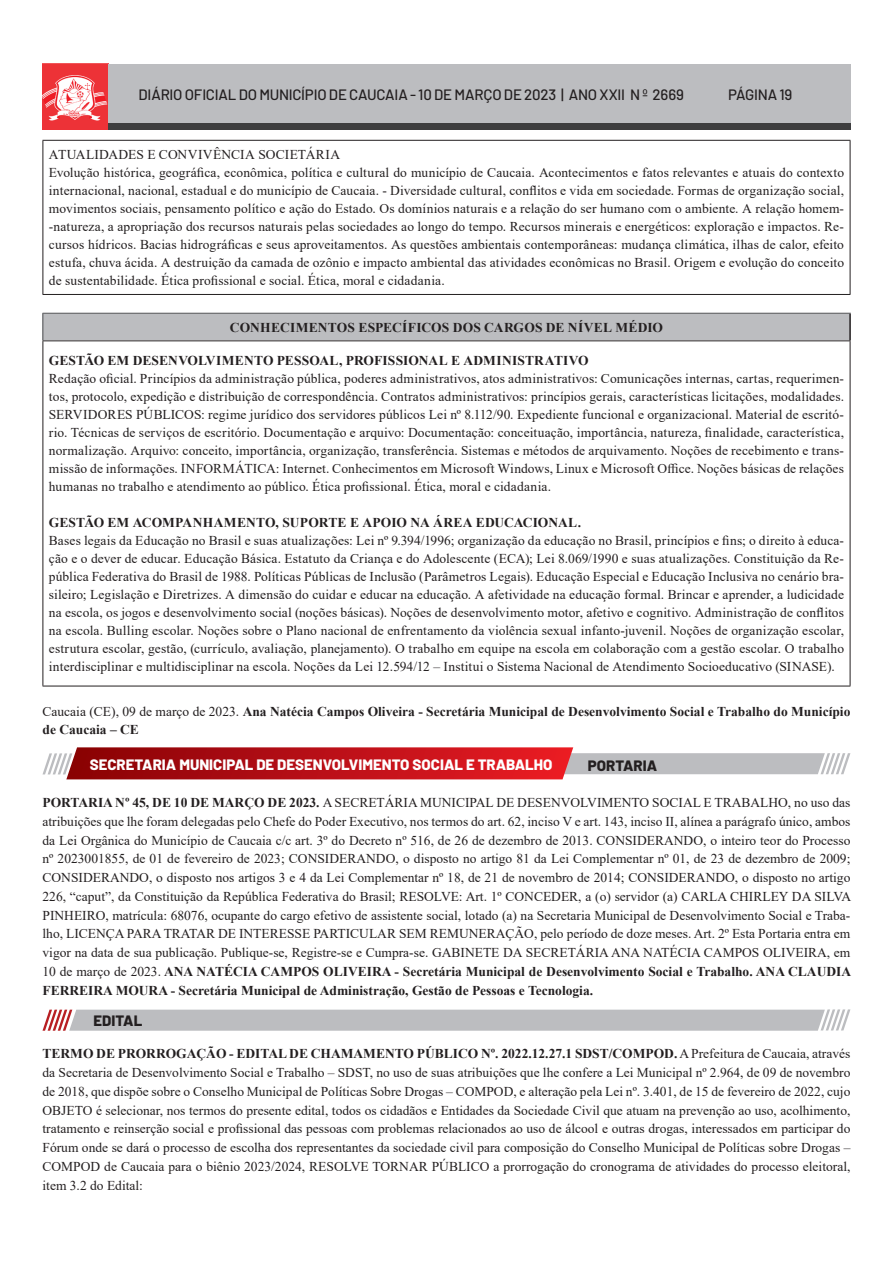
<style>
.page{position:relative;width:893px;height:1263px;background:#fff}
.page>*{position:absolute;margin:0;border:0;box-sizing:border-box;transform-origin:0 0}
.t1{font:500 15px "Barlow";letter-spacing:-.015em;color:#231f20}
.t2{font:800 15px "Barlow";color:#fff}
.titulo_2{font:800 15px "Barlow";color:#231f20}
.Estilo_de_parágrafo{font:13.5px/18px "Times New Roman";color:#231f20;text-align:justify}
.Estilo_de_parágrafo-2{font:700 13.5px/18px "Times New Roman";color:#231f20}
.s1{font-weight:400}
.s2{font-weight:700}
</style>
<div class="page">
<img style="left:43px;top:64px;width:65px;height:65px">
<div style="left:108px;top:64px;width:742px;height:65px;background:#bcbdc0"></div>
<div style="left:108px;top:123px;width:742px;height:6px;background:#3e3e3f"></div>
<svg style="left:42px;top:747px;width:809px;height:32px;background:#c55e63"></svg>
<svg style="left:42px;top:1009px;width:809px;height:22px;background:#c1c0c2"></svg>
<hr style="left:43px;top:140px;width:807px;height:1px;background:#231f20">
<hr style="left:43px;top:141px;width:1px;height:153px;background:#231f20">
<hr style="left:850px;top:141px;width:1px;height:153px;background:#231f20">
<hr style="left:43px;top:294px;width:807px;height:1px;background:#231f20">
<div style="left:43px;top:313px;width:807px;height:28px;background:#bcbdc0"></div>
<hr style="left:849px;top:314px;width:2px;height:26px;background:#231f20">
<hr style="left:43px;top:313px;width:808px;height:1px;background:#57585a">
<svg style="left:43px;top:314px;width:1px;height:26px"></svg>
<hr style="left:43px;top:340px;width:807px;height:1px;background:#231f20">
<hr style="left:43px;top:341px;width:1px;height:345px;background:#231f20">
<hr style="left:850px;top:341px;width:1px;height:345px;background:#231f20">
<hr style="left:43px;top:686px;width:807px;height:1px;background:#231f20">
<p class="t1" style="left:138px;top:83px;width:547px">DIÁRIO OFICIAL DO MUNICÍPIO DE CAUCAIA - 10 DE MARÇO DE 2023 | ANO XXII N º 2669</p>
<p class="t1" style="left:728px;top:83px;width:66px">PÁGINA 19</p>
<p class="Estilo_de_parágrafo" style="left:49px;top:145px;width:293px">ATUALIDADES E CONVIVÊNCIA SOCIETÁRIA</p>
<p class="Estilo_de_parágrafo" style="left:49px;top:163px;width:797px">Evolução histórica, geográfica, econômica, política e cultural do município de Caucaia. Acontecimentos e fatos relevantes e atuais do contexto internacional, nacional, estadual e do município de Caucaia. - Diversidade cultural, conflitos e vida em sociedade. Formas de organização social, movimentos sociais, pensamento político e ação do Estado. Os domínios naturais e a relação do ser humano com o ambiente. A relação homem--natureza, a apropriação dos recursos naturais pelas sociedades ao longo do tempo. Recursos minerais e energéticos: exploração e impactos. Re&shy;cursos hídricos. Bacias hidrográficas e seus aproveitamentos. As questões ambientais contemporâneas: mudança climática, ilhas de calor, efeito estufa, chuva ácida. A destruição da camada de ozônio e impacto ambiental das atividades econômicas no Brasil. Origem e evolução do conceito de sustentabilidade. Ética profissional e social. Ética, moral e cidadania.</p>
<p class="Estilo_de_parágrafo-2" style="left:230px;top:318px;width:434px">CONHECIMENTOS ESPECÍFICOS DOS CARGOS DE NÍVEL MÉDIO</p>
<p class="Estilo_de_parágrafo-2" style="left:49px;top:351px;width:541px">GESTÃO EM DESENVOLVIMENTO PESSOAL, PROFISSIONAL E ADMINISTRATIVO</p>
<p class="Estilo_de_parágrafo" style="left:49px;top:369px;width:797px">Redação oficial. Princípios da administração pública, poderes administrativos, atos administrativos: Comunicações internas, cartas, requerimen&shy;tos, protocolo, expedição e distribuição de correspondência. Contratos administrativos: princípios gerais, características licitações, modalidades.<br>SERVIDORES PÚBLICOS: regime jurídico dos servidores públicos Lei nº 8.112/90. Expediente funcional e organizacional. Material de escritó&shy;rio. Técnicas de serviços de escritório. Documentação e arquivo: Documentação: conceituação, importância, natureza, finalidade, característica, normalização. Arquivo: conceito, importância, organização, transferência. Sistemas e métodos de arquivamento. Noções de recebimento e trans&shy;missão de informações. INFORMÁTICA: Internet. Conhecimentos em Microsoft Windows, Linux e Microsoft Office. Noções básicas de relações humanas no trabalho e atendimento ao público. Ética profissional. Ética, moral e cidadania.</p>
<p class="Estilo_de_parágrafo-2" style="left:49px;top:513px;width:534px">GESTÃO EM ACOMPANHAMENTO, SUPORTE E APOIO NA ÁREA EDUCACIONAL.</p>
<p class="Estilo_de_parágrafo" style="left:49px;top:531px;width:797px">Bases legais da Educação no Brasil e suas atualizações: Lei nº 9.394/1996; organização da educação no Brasil, princípios e fins; o direito à educa&shy;ção e o dever de educar. Educação Básica. Estatuto da Criança e do Adolescente (ECA); Lei 8.069/1990 e suas atualizações. Constituição da Re&shy;pública Federativa do Brasil de 1988. Políticas Públicas de Inclusão (Parâmetros Legais). Educação Especial e Educação Inclusiva no cenário bra&shy;sileiro; Legislação e Diretrizes. A dimensão do cuidar e educar na educação. A afetividade na educação formal. Brincar e aprender, a ludicidade na escola, os jogos e desenvolvimento social (noções básicas). Noções de desenvolvimento motor, afetivo e cognitivo. Administração de conflitos na escola. Bulling escolar. Noções sobre o Plano nacional de enfrentamento da violência sexual infanto-juvenil. Noções de organização escolar, estrutura escolar, gestão, (currículo, avaliação, planejamento). O trabalho em equipe na escola em colaboração com a gestão escolar. O trabalho interdisciplinar e multidisciplinar na escola. Noções da Lei 12.594/12 – Institui o Sistema Nacional de Atendimento Socioeducativo (SINASE).</p>
<p class="Estilo_de_parágrafo-2" style="left:43px;top:702px;width:809px"><span class="s1">Caucaia (CE), 09 de março de 2023.</span> Ana Natécia Campos Oliveira - Secretária Municipal de Desenvolvimento Social e Trabalho do Município de Caucaia – CE</p>
<p class="t2" style="left:90px;top:753px;width:464px">SECRETARIA MUNICIPAL DE DESENVOLVIMENTO SOCIAL E TRABALHO</p>
<p class="titulo_2" style="left:588px;top:754px;width:71px">PORTARIA</p>
<p class="Estilo_de_parágrafo" style="left:43px;top:793px;width:810px;line-height:18.8px"><span class="s2">PORTARIA Nº 45, DE 10 DE MARÇO DE 2023.</span> A SECRETÁRIA MUNICIPAL DE DESENVOLVIMENTO SOCIAL E TRABALHO, no uso das atribuições que lhe foram delegadas pelo Chefe do Poder Executivo, nos termos do art. 62, inciso V e art. 143, inciso II, alínea a parágrafo único, ambos da Lei Orgânica do Município de Caucaia c/c art. 3º do Decreto nº 516, de 26 de dezembro de 2013. CONSIDERANDO, o inteiro teor do Processo nº 2023001855, de 01 de fevereiro de 2023; CONSIDERANDO, o disposto no artigo 81 da Lei Complementar nº 01, de 23 de dezembro de 2009; CONSIDERANDO, o disposto nos artigos 3 e 4 da Lei Complementar nº 18, de 21 de novembro de 2014; CONSIDERANDO, o disposto no artigo 226, “caput”, da Constituição da República Federativa do Brasil; RESOLVE: Art. 1º CONCEDER, a (o) servidor (a) CARLA CHIRLEY DA SILVA PINHEIRO, matrícula: 68076, ocupante do cargo efetivo de assistente social, lotado (a) na Secretaria Municipal de Desenvolvimento Social e Traba&shy;lho, LICENÇA PARA TRATAR DE INTERESSE PARTICULAR SEM REMUNERAÇÃO, pelo período de doze meses. Art. 2º Esta Portaria entra em vigor na data de sua publicação. Publique-se, Registre-se e Cumpra-se. GABINETE DA SECRETÁRIA ANA NATÉCIA CAMPOS OLIVEIRA, em 10 de março de 2023. <span class="s2">ANA NATÉCIA CAMPOS OLIVEIRA - Secretária Municipal de Desenvolvimento Social e Trabalho. ANA CLAUDIA FERREIRA MOURA - Secretária Municipal de Administração, Gestão de Pessoas e Tecnologia.</span></p>
<p class="titulo_2" style="left:94px;top:1009px;width:50px">EDITAL</p>
<p class="Estilo_de_parágrafo" style="left:43px;top:1044px;width:809px;line-height:18.8px"><span class="s2">TERMO DE PRORROGAÇÃO - EDITAL DE CHAMAMENTO PÚBLICO Nº. 2022.12.27.1 SDST/COMPOD.</span> A Prefeitura de Caucaia, através da Secretaria de Desenvolvimento Social e Trabalho – SDST, no uso de suas atribuições que lhe confere a Lei Municipal nº 2.964, de 09 de novembro de 2018, que dispõe sobre o Conselho Municipal de Políticas Sobre Drogas – COMPOD, e alteração pela Lei nº. 3.401, de 15 de fevereiro de 2022, cujo OBJETO é selecionar, nos termos do presente edital, todos os cidadãos e Entidades da Sociedade Civil que atuam na prevenção ao uso, acolhimento, tratamento e reinserção social e profissional das pessoas com problemas relacionados ao uso de álcool e outras drogas, interessados em participar do Fórum onde se dará o processo de escolha dos representantes da sociedade civil para composição do Conselho Municipal de Políticas sobre Drogas – COMPOD de Caucaia para o biênio 2023/2024, RESOLVE TORNAR PÚBLICO a prorrogação do cronograma de atividades do processo eleitoral, item 3.2 do Edital:</p>
</div>
